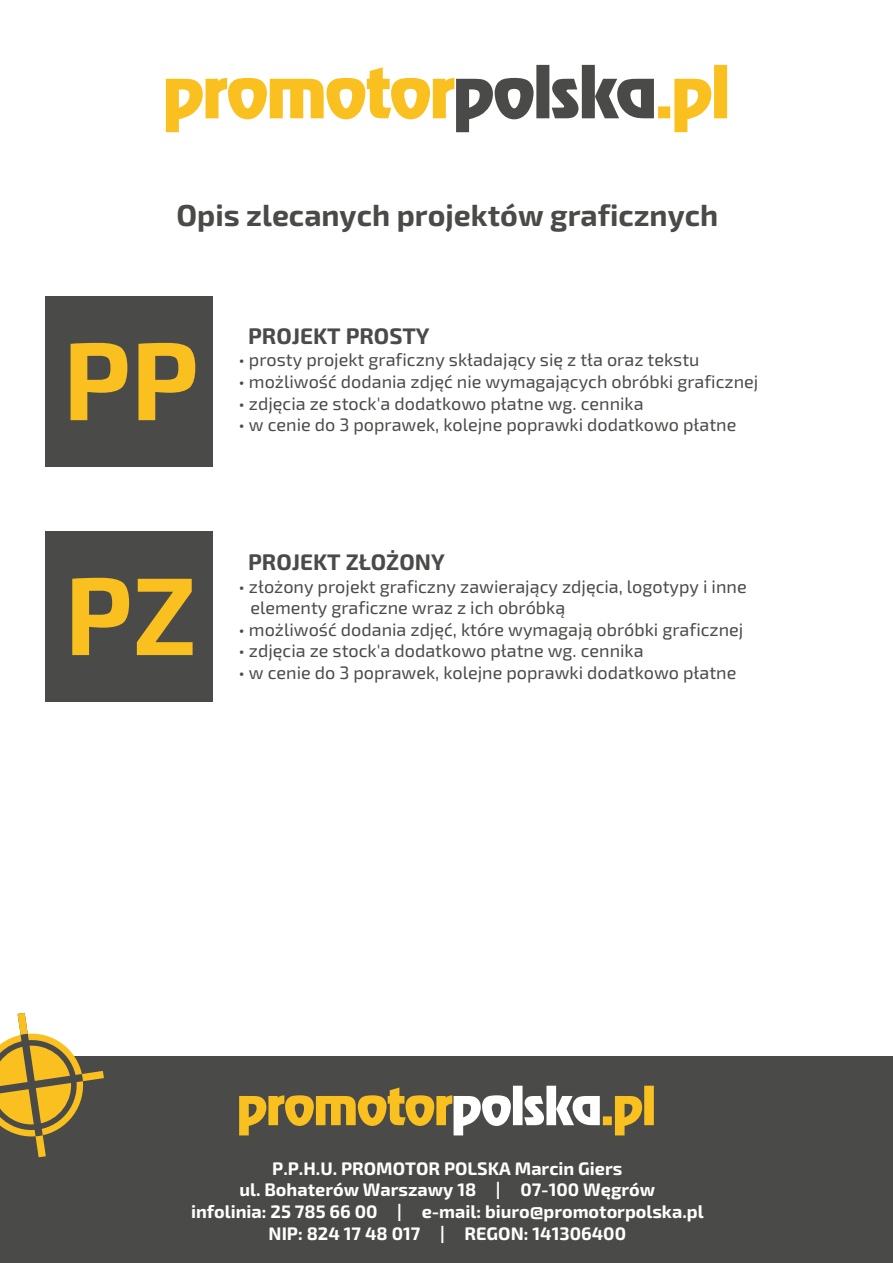
<style>
.page{position:relative;width:893px;height:1263px;background:#fff}
.page>*{position:absolute;margin:0;border:0;box-sizing:border-box;transform-origin:0 0}
.t1{font:700 110.55px "Exo 2";color:#fac020}
.t2{font:700 30.3px "Exo 2";color:#4a4b48}
.t3{font:700 22.5px "Exo 2";color:#4a4b48}
.t4{font:700 18.15px/21.8px "Exo 2";color:#fff;text-align:center}
.t5{font:18px/21.6px "Exo 2";color:#4a4b48}
</style>
<div class="page">
<div style="left:0;top:1057px;width:893px;height:206px;background:#4a4b48"></div>
<svg style="left:0;top:1013px;width:104px;height:144px"></svg>
<div style="left:45px;top:296px;width:168px;height:171px;background:#4a4b48"></div>
<svg style="left:166px;top:65px;width:561px;height:67px"></svg>
<svg style="left:239px;top:1086px;width:415px;height:49px"></svg>
<div style="left:45px;top:531px;width:168px;height:170px;background:#4a4b48"></div>
<h2 class="t2" style="left:176px;top:205px;width:543px">Opis zlecanych projektów graficznych</h2>
<h1 class="t1" style="left:63px;top:343px;width:137px">PP</h1>
<p class="t3" style="left:248px;top:328px;width:183px">PROJEKT PROSTY</p>
<p class="t5" style="left:238px;top:351px;width:463px">• prosty projekt graficzny sk³adaj¹cy siê z t³a oraz tekstu</p>
<p class="t5" style="left:238px;top:373px;width:521px">• mo¿liwoœæ dodania zdjêæ nie wymagaj¹cych obróbki graficznej</p>
<p class="t5" style="left:238px;top:394px;width:407px">• zdjêcia ze stock'a dodatkowo p³atne wg. cennika</p>
<p class="t5" style="left:238px;top:416px;width:499px">• w cenie do 3 poprawek, kolejne poprawki dodatkowo p³atne</p>
<h1 class="t1" style="left:65px;top:578px;width:134px">PZ</h1>
<p class="t3" style="left:248px;top:554px;width:198px">PROJEKT Z£O¯ONY</p>
<p class="t5" style="left:250px;top:577px;width:498px;text-indent:-12px">• z³o¿ony projekt graficzny zawieraj¹cy zdjêcia, logotypy i inne elementy graficzne wraz z ich obróbk¹</p>
<p class="t5" style="left:238px;top:620px;width:507px">• mo¿liwoœæ dodania zdjêæ, które wymagaj¹ obróbki graficznej</p>
<p class="t5" style="left:238px;top:642px;width:407px">• zdjêcia ze stock'a dodatkowo p³atne wg. cennika</p>
<p class="t5" style="left:238px;top:664px;width:499px">• w cenie do 3 poprawek, kolejne poprawki dodatkowo p³atne</p>
<p class="t4" style="left:191px;top:1159px;width:514px">P.P.H.U. PROMOTOR POLSKA Marcin Giers<br>ul. Bohaterów Warszawy 18 | 07-100 Wêgrów<br>infolinia: 25 785 66 00 | e-mail: biuro@promotorpolska.pl NIP: 824 17 48 017 | REGON: 141306400</p>
</div>
